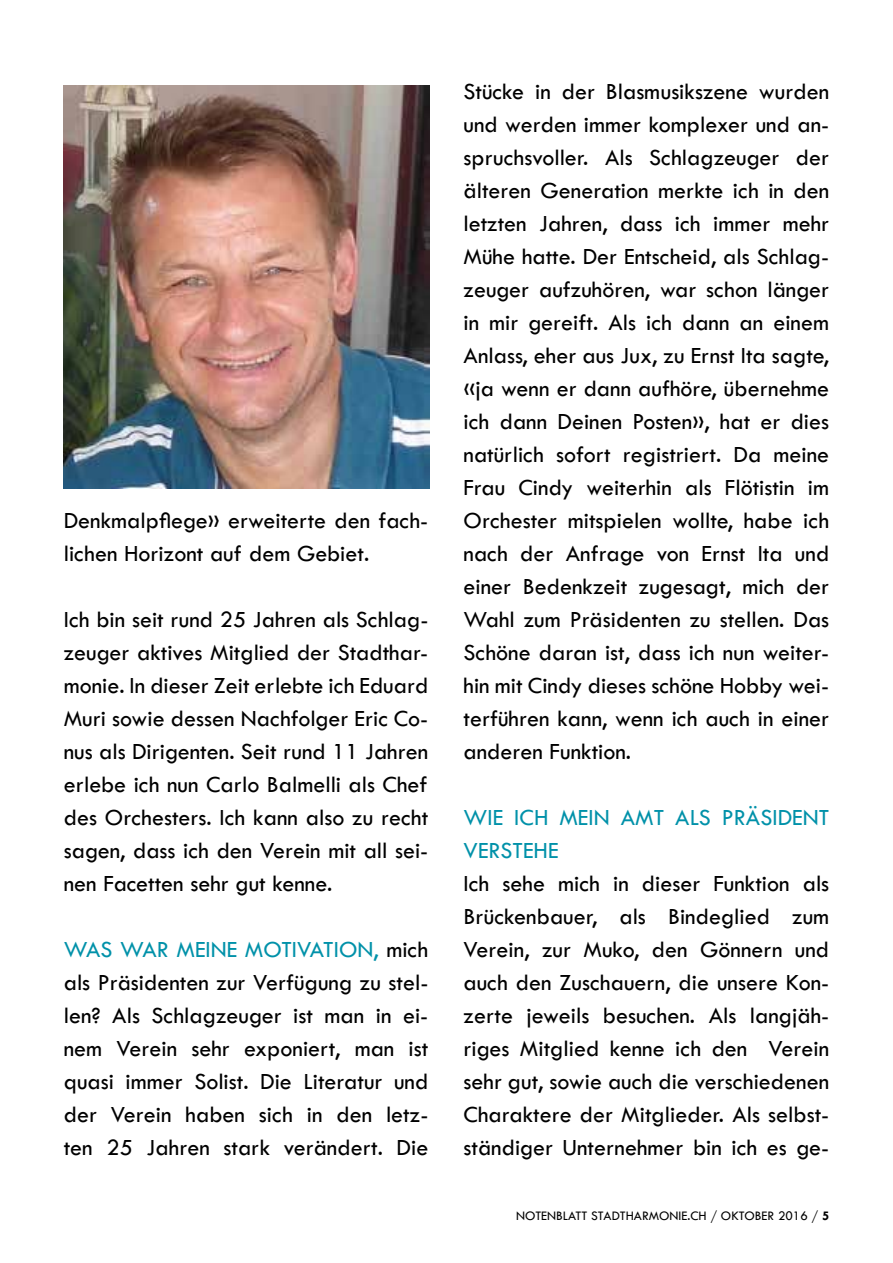
<style>
.page{position:relative;width:893px;height:1263px;background:#fff}
.page>*{position:absolute;margin:0;border:0;box-sizing:border-box;transform-origin:0 0}
.t1{font:24px/33px "Tw Cen";color:#000;text-align:justify}
.t2{font:24px/33px "Tw Cen";color:#0091a9}
.t3{font:13.5px "Tw Cen";color:#000}
.s1{color:#0091a9}
.s2{font-weight:700}
</style>
<div class="page">
<img style="left:64px;top:85px;width:365px;height:404px">
<p class="t1" style="left:64px;top:504px;width:366px">Denkmalpflege» erweiterte den fach&shy;lichen Horizont auf dem Gebiet.</p>
<p class="t1" style="left:64px;top:603px;width:366px;text-align:left">Ich bin seit rund 25 Jahren als Schlag&shy;zeuger aktives Mitglied der Stadthar&shy;monie. In dieser Zeit erlebte ich Eduard Muri sowie dessen Nachfolger Eric Co&shy;nus als Dirigenten. Seit rund 11 Jahren erlebe ich nun Carlo Balmelli als Chef des Orchesters. Ich kann also zu recht sagen, dass ich den Verein mit all sei--- nen Facetten sehr gut kenne.</p>
<p class="t1" style="left:64px;top:933px;width:366px"><span class="s1">WAS WAR MEINE MOTIVATION,</span> mich als Präsidenten zur Verfügung zu stel&shy;len? Als Schlagzeuger ist man in ei&shy;nem Verein sehr exponiert, man ist quasi immer Solist. Die Literatur und der Verein haben sich in den letz&shy;ten 25 Jahren stark verändert. Die</p>
<p class="t1" style="left:463px;top:75px;width:367px">Stücke in der Blasmusikszene wurden und werden immer komplexer und an&shy;spruchsvoller. Als Schlagzeuger der älteren Generation merkte ich in den letzten Jahren, dass ich immer mehr Mühe hatte. Der Entscheid, als Schlag&shy;zeuger aufzuhören, war schon länger in mir gereift. Als ich dann an einem Anlass, eher aus Jux, zu Ernst Ita sagte, «ja wenn er dann aufhöre, übernehme ich dann Deinen Posten», hat er dies natürlich sofort registriert. Da meine Frau Cindy weiterhin als Flötistin im Orchester mitspielen wollte, habe ich nach der Anfrage von Ernst Ita und einer Bedenkzeit zugesagt, mich der Wahl zum Präsidenten zu stellen. Das Schöne daran ist, dass ich nun weiter&shy;hin mit Cindy dieses schöne Hobby wei&shy;terführen kann, wenn ich auch in einer anderen Funktion.</p>
<p class="t2" style="left:463px;top:801px;width:367px">WIE ICH MEIN AMT ALS PRÄSIDENT<br>VERSTEHE</p>
<p class="t1" style="left:463px;top:867px;width:367px">Ich sehe mich in dieser Funktion als Brückenbauer, als Bindeglied zum Verein, zur Muko, den Gönnern und auch den Zuschauern, die unsere Kon&shy;zerte jeweils besuchen. Als langjäh&shy;riges Mitglied kenne ich den Verein sehr gut, sowie auch die verschiedenen Charaktere der Mitglieder. Als selbst&shy;ständiger Unternehmer bin ich es ge-</p>
<p class="t3" style="left:516px;top:1208px;width:314px">NOTENBLATT STADTHARMONIE.CH / OKTOBER 2016 / <span class="s2">5</span></p>
</div>
